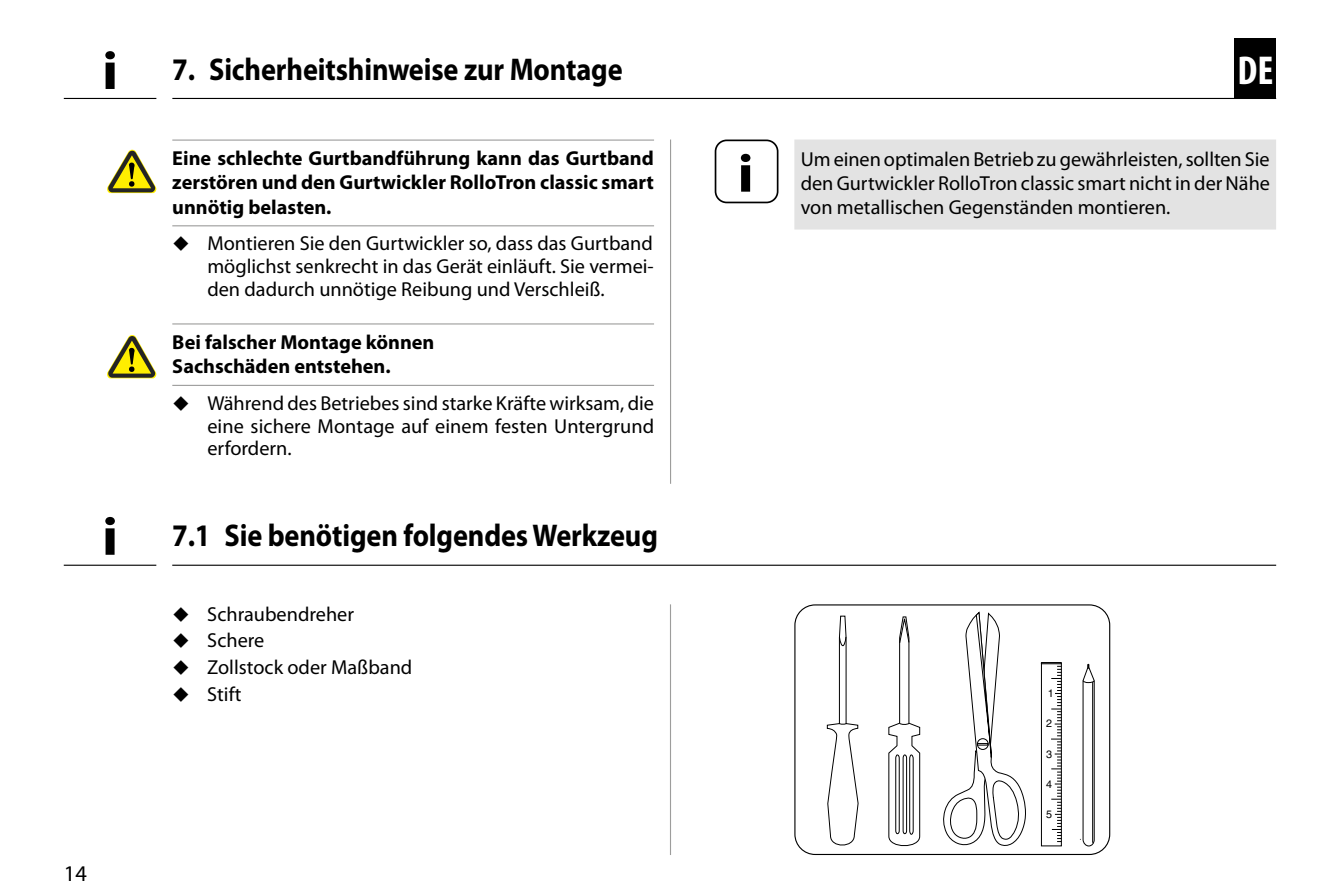
<style>
.page{position:relative;width:1340px;height:893px;background:#fff}
.page>*{position:absolute;margin:0;border:0;box-sizing:border-box;transform-origin:0 0}
.INFO-Icon{font:700 54px "Myriad Pro";color:#000;scale:1.1 1}
.t1{font:700 condensed 40.5px "Myriad Pro";color:#fff}
.t2{font:700 31.5px "Myriad Pro";letter-spacing:-.005em;color:#000;scale:.9 1}
.t3{font:22.5px "Myriad Pro";color:#000}
.Nützliche_Infos_-_DE{font:20.25px/22.9px "Myriad Pro";color:#000;text-align:justify}
.Sicherheitshinweise{font:700 20.25px/24.3px "Myriad Pro";color:#000;text-align:justify}
.t4{font:10.8px "Helvetica";color:#000}
</style>
<div class="page">
<hr style="left:172px;top:98px;width:1104px;height:1px;background:#000">
<hr style="left:64px;top:98px;width:92px;height:1px;background:#000">
<div style="left:1234px;top:38px;width:42px;height:61px;background:#000"></div>
<svg style="left:943px;top:612px;width:83px;height:234px"></svg>
<div style="left:1041px;top:663px;width:20px;height:183px;background:#fff;border:1px solid #000"></div>
<svg style="left:1051px;top:666px;width:10px;height:176px"></svg>
<div style="left:1041px;top:662px;width:20px;height:2px;border:1px solid #000"></div>
<svg style="left:1080px;top:664px;width:14px;height:182px"></svg>
<hr style="left:1092px;top:682px;width:1px;height:161px;background:#000">
<svg style="left:888px;top:616px;width:32px;height:231px"></svg>
<svg style="left:826px;top:616px;width:32px;height:230px"></svg>
<div style="left:794px;top:604px;width:316px;height:251px;border:1px solid #000;border-radius:20px"></div>
<hr style="left:172px;top:140px;width:482px;height:1px;background:#9d9d9c">
<hr style="left:172px;top:225px;width:482px;height:1px;background:#9d9d9c">
<hr style="left:172px;top:323px;width:482px;height:1px;background:#9d9d9c">
<hr style="left:172px;top:385px;width:482px;height:1px;background:#9d9d9c">
<svg style="left:107px;top:150px;width:49px;height:43px"></svg>
<svg style="left:107px;top:335px;width:49px;height:43px"></svg>
<div style="left:794px;top:140px;width:482px;height:90px;background:#e3e3e3"></div>
<hr style="left:172px;top:565px;width:1104px;height:1px;background:#000">
<hr style="left:64px;top:565px;width:92px;height:1px;background:#000">
<hr style="left:670px;top:604px;width:1px;height:251px;background:#9d9d9c">
<hr style="left:670px;top:140px;width:1px;height:344px;background:#9d9d9c">
<div style="left:714px;top:140px;width:64px;height:63px;border:2px solid #000;border-radius:11px"></div>
<p class="INFO-Icon" style="left:102px;top:41px;width:16px">i</p>
<p class="INFO-Icon" style="left:102px;top:506px;width:16px">i</p>
<p class="t2" style="left:172px;top:52px;width:502px">7. Sicherheitshinweise zur Montage</p>
<p class="Sicherheitshinweise" style="left:172px;top:146px;width:483px">Eine schlechte Gurtbandführung kann das Gurtband zerstören und den Gurtwickler RolloTron classic smart unnötig belasten.</p>
<p class="Nützliche_Infos_-_DE" style="left:207px;top:232px;width:448px">Montieren Sie den Gurtwickler so, dass das Gurtband möglichst senkrecht in das Gerät einläuft. Sie vermei&shy;den dadurch unnötige Reibung und Verschleiß.</p>
<p class="Sicherheitshinweise" style="left:172px;top:330px;width:264px">Bei falscher Montage können<br>Sachschäden entstehen.</p>
<p class="Nützliche_Infos_-_DE" style="left:207px;top:392px;width:448px">Während des Betriebes sind starke Kräfte wirksam, die eine sichere Montage auf einem festen Untergrund erfordern.</p>
<p class="t2" style="left:172px;top:517px;width:541px">7.1 Sie benötigen folgendes Werkzeug</p>
<p class="Nützliche_Infos_-_DE" style="left:207px;top:603px;width:148px">Schraubendreher</p>
<p class="Nützliche_Infos_-_DE" style="left:207px;top:629px;width:59px">Schere</p>
<p class="Nützliche_Infos_-_DE" style="left:207px;top:656px;width:207px">Zollstock oder Maßband</p>
<p class="Nützliche_Infos_-_DE" style="left:207px;top:683px;width:36px">Stift</p>
<p class="t3" style="left:64px;top:861px;width:25px">14</p>
<p class="INFO-Icon" style="left:737px;top:143px;width:16px">i</p>
<h2 class="t1" style="left:1237px;top:48px;width:37px">DE</h2>
<p class="Nützliche_Infos_-_DE" style="left:800px;top:147px;width:471px;line-height:24.3px">Um einen optimalen Betrieb zu gewährleisten, sollten Sie den Gurtwickler RolloTron classic smart nicht in der Nähe von metallischen Gegenständen montieren.</p>
<p class="t4" style="left:1047px;top:687px;width:7px">1</p>
<p class="t4" style="left:1046px;top:717px;width:7px">2</p>
<p class="t4" style="left:1046px;top:748px;width:7px">3</p>
<p class="t4" style="left:1046px;top:777px;width:7px">4</p>
<p class="t4" style="left:1046px;top:808px;width:7px">5</p>
</div>
